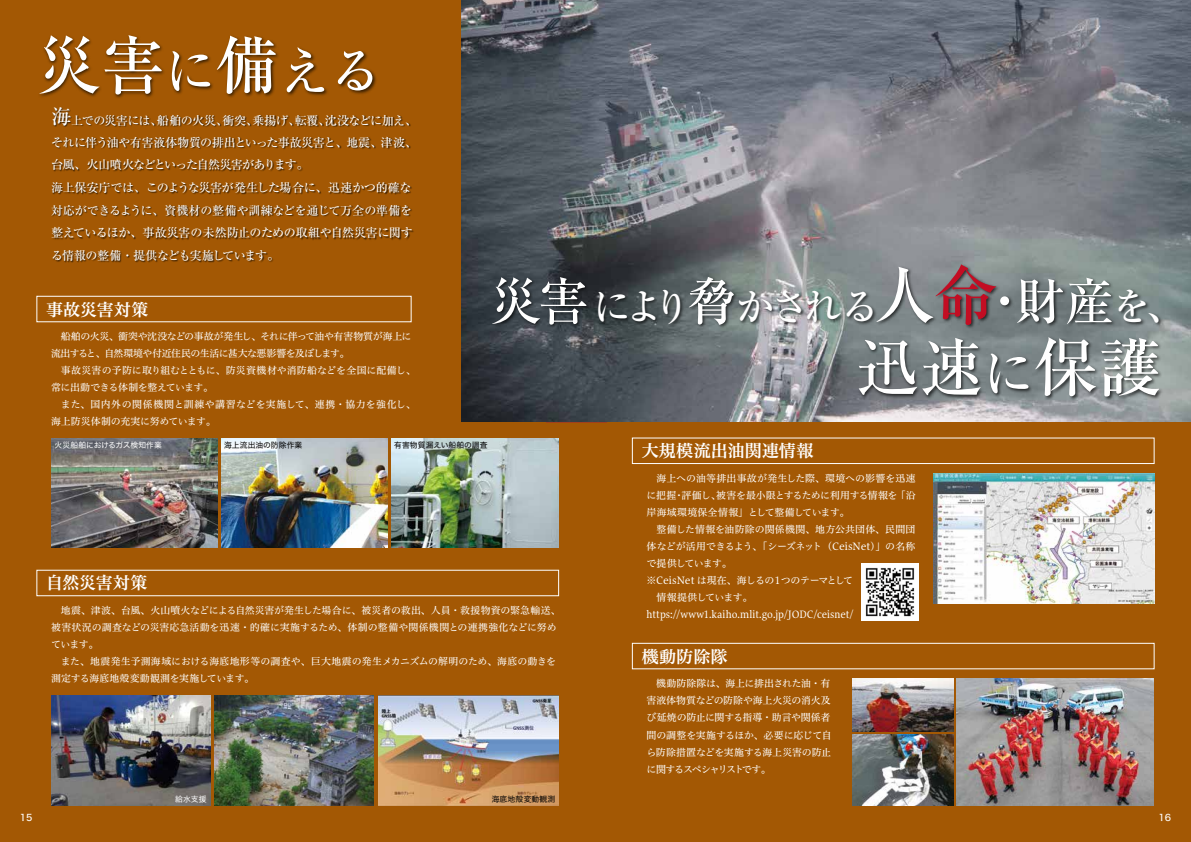
<style>
.page{position:relative;width:1191px;height:842px;background:#a35804}
.page>*{position:absolute;margin:0;border:0;box-sizing:border-box;transform-origin:0 0}
.t1{font:500 63.8px "Ryumin Pr 6 N";color:#fff}
.t2{font:500 38.3px "Ryumin Pr 6 N";letter-spacing:-.125em;color:#fff}
.t3{font:17px "Hiragino UD Serif Std W6";letter-spacing:.005em;color:#fff}
.t4{font:500 12px/22.6px "Ryumin Pr 6 N";letter-spacing:-.04em;color:#fff}
.t5{font:9.9px/17px "Hiragino UD Serif Std W4";letter-spacing:-.01em;color:#fff}
.t6{font:9.2px "Hira Kaku Std W5";color:#fff}
.t7{font:7.8px "Hira Kaku Std N W4";letter-spacing:.015em;color:#000}
.t8{font:7.8px "Hira Kaku Std N W4";color:#fff}
.s1{font-size:51px}
.s2{font-size:20.5px}
.s3{font-size:63.8px}
.s4{font-size:63.8px;color:#c30d23}
</style>
<div class="page">
<img style="left:51px;top:438px;width:166px;height:109px">
<img style="left:221px;top:438px;width:167px;height:109px">
<img style="left:392px;top:438px;width:166px;height:109px">
<img style="left:461px;top:0;width:730px;height:422px">
<img style="left:40px;top:35px;width:336px;height:63px">
<img style="left:852px;top:346px;width:315px;height:72px">
<img style="left:487px;top:260px;width:685px;height:86px">
<img style="left:52px;top:107px;width:362px;height:156px">
<div style="left:37px;top:296px;width:374px;height:26px;border:1px solid #fff"></div>
<img style="left:51px;top:696px;width:159px;height:109px">
<img style="left:214px;top:696px;width:160px;height:109px">
<img style="left:378px;top:696px;width:180px;height:109px">
<div style="left:632px;top:438px;width:522px;height:26px;border:1px solid #fff"></div>
<div style="left:632px;top:643px;width:522px;height:26px;border:1px solid #fff"></div>
<img style="left:861px;top:564px;width:57px;height:57px">
<img style="left:933px;top:473px;width:222px;height:130px">
<img style="left:956px;top:679px;width:197px;height:126px">
<img style="left:852px;top:679px;width:101px;height:52px">
<img style="left:852px;top:734px;width:101px;height:71px">
<h1 class="t1" style="left:37px;top:15px;width:346px">災害<span class="s1">に</span>備<span class="s1">える</span></h1>
<p class="t4" style="left:51px;top:108px;width:368px"><span class="s2">海</span>上での災害には、船舶の火災、衝突、乗揚げ、転覆、沈没などに加え、それに伴う油や有害液体物質の排出といった事故災害と、地震、津波、台風、火山噴火などといった自然災害があります。<br>海上保安庁では、このような災害が発生した場合に、迅速かつ的確な対応ができるように、資機材の整備や訓練などを通じて万全の準備を整えているほか、事故災害の未然防止のための取組や自然災害に関する情報の整備・提供なども実施しています。</p>
<h3 class="t3" style="left:46px;top:296px;width:104px">事故災害対策</h3>
<p class="t5" style="left:51px;top:328px;width:366px;text-indent:10px">船舶の火災、衝突や沈没などの事故が発生し、それに伴って油や有害物質が海上に流出すると、自然環境や付近住民の生活に甚大な悪影響を及ぼします。<br>　事故災害の予防に取り組むとともに、防災資機材や消防船などを全国に配備し、常に出動できる体制を整えています。<br>　また、国内外の関係機関と訓練や講習などを実施して、連携・協力を強化し、海上防災体制の充実に努めています。</p>
<h2 class="t2" style="left:490px;top:277px;width:696px"><span class="s1">災害</span>により<span class="s1">脅</span>かされる<span class="s3">人</span><span class="s4">命</span><span class="s1">・財産</span>を、</h2>
<h1 class="t1" style="left:855px;top:317px;width:308px">迅速<span class="s1">に</span>保護</h1>
<p class="t8" style="left:54px;top:439px;width:109px">火災船舶におけるガス検知作業</p>
<p class="t7" style="left:224px;top:439px;width:80px">海上流出油の防除作業</p>
<p class="t7" style="left:394px;top:439px;width:95px">有害物質漏えい船舶の調査</p>
<h3 class="t3" style="left:46px;top:570px;width:103px">自然災害対策</h3>
<p class="t5" style="left:51px;top:602px;width:511px">　地震、津波、台風、火山噴火などによる自然災害が発生した場合に、被災者の救出、人員・救援物資の緊急輸送、被害状況の調査などの災害応急活動を迅速・的確に実施するため、体制の整備や関係機関との連携強化などに努めています。<br>　また、地震発生予測海域における海底地形等の調査や、巨大地震の発生メカニズムの解明のため、海底の動きを測定する海底地殻変動観測を実施しています。</p>
<p class="t8" style="left:175px;top:793px;width:33px">給水支援</p>
<p class="t7" style="left:492px;top:793px;width:65px">海底地殻変動観測</p>
<h3 class="t3" style="left:641px;top:438px;width:173px">大規模流出油関連情報</h3>
<p class="t5" style="left:646px;top:469px;width:271px">　海上への油等排出事故が発生した際、環境への影響を迅速に把握・評価し、被害を最小限とするために利用する情報を「沿岸海域環境保全情報」として整備しています。<br>　整備した情報を油防除の関係機関、地方公共団体、民間団体などが活用できるよう、「シーズネット（CeisNet）」の名称で提供しています。<br>※CeisNet は現在、海しるの１つのテーマとして<br>　情報提供しています。https://www1.kaiho.mlit.go.jp/JODC/ceisnet/</p>
<h3 class="t3" style="left:641px;top:643px;width:87px">機動防除隊</h3>
<p class="t5" style="left:646px;top:675px;width:187px">　機動防除隊は、海上に排出された油・有害液体物質などの防除や海上火災の消火及び延焼の防止に関する指導・助言や関係者間の調整を実施するほか、必要に応じて自ら防除措置などを実施する海上災害の防止に関するスペシャリストです。</p>
<p class="t6" style="left:20px;top:810px;width:14px">15</p>
<p class="t6" style="left:1158px;top:810px;width:14px">16</p>
</div>
